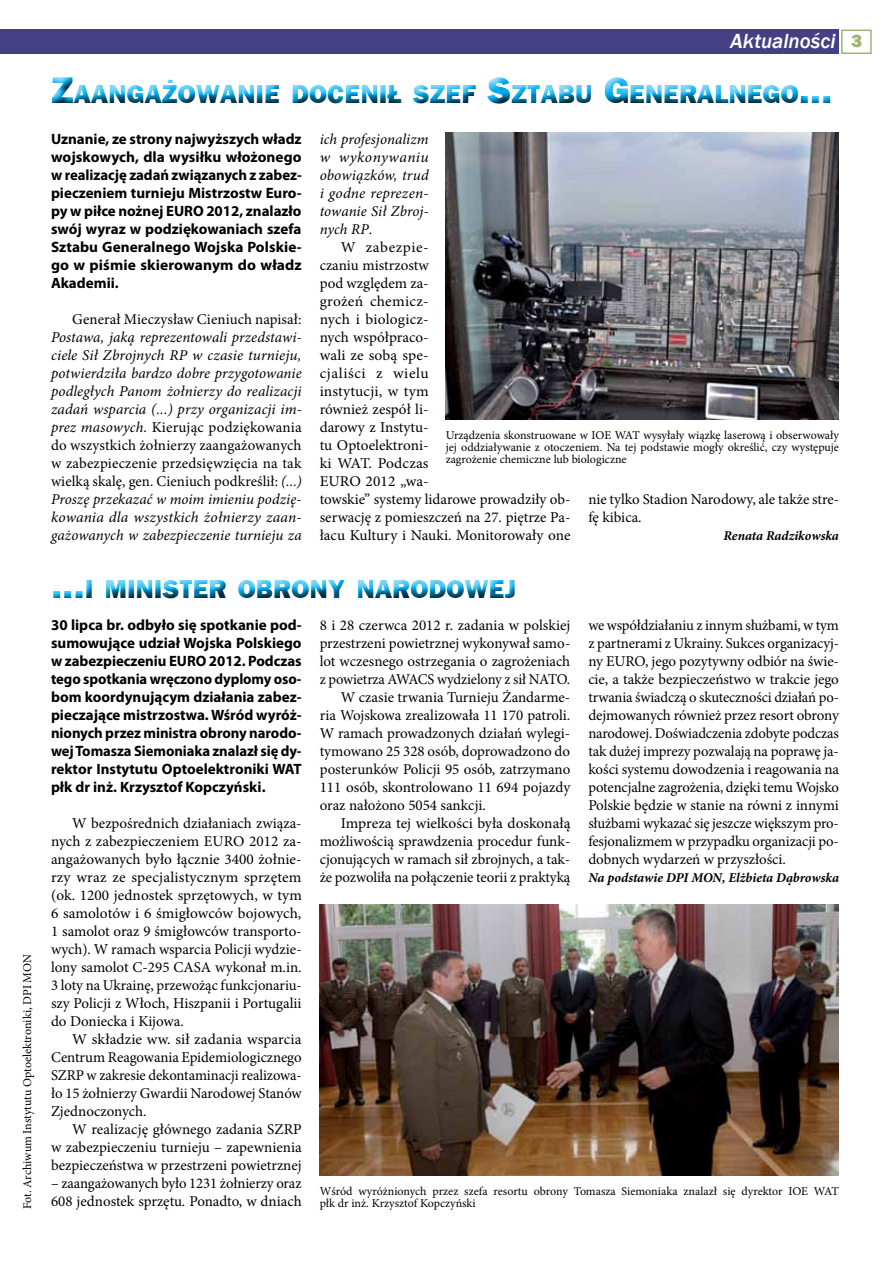
<style>
.page{position:relative;width:893px;height:1263px;background:#fff}
.page>*{position:absolute;margin:0;border:0;box-sizing:border-box;transform-origin:0 0}
.t1{font:800 26.25px "Frankfurt Gothic";color:#00aeef}
.t2{font:italic 500 21px "Franklin Gothic";color:#fff}
.t3{font:15px/18px "Minion Pro";color:#000}
.t4{font:700 15px/18px "Myriad Pro";color:#000;text-align:justify}
.t5{font:italic 15px/18px "Minion Pro";letter-spacing:.005em;color:#000;text-align:justify}
.t6{font:15px "Minion Pro";letter-spacing:.02em;color:#000}
.t7{font:15px "Minion Pro";letter-spacing:.04em;color:#000}
.t8{font:italic 15px "Minion Pro";letter-spacing:.03em;color:#000}
.t9{font:15px "Minion Pro";letter-spacing:.035em;color:#000}
.t10{font:italic 700 13.5px "Minion Pro";letter-spacing:-.005em;color:#000}
.t11{font:12px/12px "Minion Pro";color:#000;text-align:justify}
.s1{font-family:"Frankfurt Gothic";font-weight:800;font-style:normal;font-size:18px;color:#9cb475}
.s2{font-size:37.5px}
.s3{font-style:normal}
</style>
<div class="page">
<div style="left:49px;top:70px;width:792px;height:42px;background:#000;opacity:.75"></div>
<img style="left:446px;top:133px;width:393px;height:286px">
<div style="left:47px;top:573px;width:479px;height:34px;background:#000;opacity:.75"></div>
<img style="left:320px;top:904px;width:519px;height:271px">
<div style="left:841px;top:30px;width:31px;height:24px;border:2px solid #9cb475"></div>
<div style="left:0;top:30px;width:839px;height:24px;background:#454085"></div>
<p class="t11" style="left:21px;top:1209px;width:256px;rotate:-90deg">Fot. Archiwum Instytutu Optoelektroniki, DPI MON</p>
<p class="t2" style="left:730px;top:28px;width:133px">Aktualności <span class="s1">3</span></p>
<h1 class="t1" style="left:51px;top:78px;width:783px"><span class="s2">Z</span>AANGAŻOWANIE DOCENIŁ SZEF <span class="s2">S</span>ZTABU <span class="s2">G</span>ENERALNEGO<span class="s2">...</span></h1>
<p class="t4" style="left:51px;top:129px;width:252px">Uznanie, ze strony najwyższych władz wojskowych, dla wysiłku włożonego w realizację zadań związanych z zabez&shy;pieczeniem turnieju Mistrzostw Euro&shy;py w piłce nożnej EURO 2012, znalazło swój wyraz w podziękowaniach szefa Sztabu Generalnego Wojska Polskie&shy;go w piśmie skierowanym do władz Akademii.</p>
<p class="t5" style="left:51px;top:310px;width:252px;text-indent:21px"><span class="s3">Generał Mieczysław Cieniuch napisał:<br></span>Postawa, jaką reprezentowali przedstawi&shy;ciele Sił Zbrojnych RP w czasie turnieju, potwierdziła bardzo dobre przygotowanie podległych Panom żołnierzy do realizacji zadań wsparcia (...) przy organizacji im&shy;prez masowych<span class="s3">. Kierując podziękowania do wszystkich żołnierzy zaangażowanych w zabezpieczenie przedsięwzięcia na tak wielką skalę, gen. Cieniuch podkreślił:</span> (...)<br>Proszę przekazać w moim imieniu podzię&shy;kowania dla wszystkich żołnierzy zaan&shy;gażowanych w zabezpieczenie turnieju za</p>
<p class="t5" style="left:320px;top:130px;width:110px">ich profesjonalizm</p>
<p class="t8" style="left:320px;top:147px;width:111px">w wykonywaniu</p>
<p class="t5" style="left:320px;top:166px;width:111px">obowiązków, trud</p>
<p class="t5" style="left:320px;top:184px;width:110px">i godne reprezen-</p>
<p class="t5" style="left:320px;top:202px;width:110px">towanie Sił Zbroj-</p>
<p class="t5" style="left:320px;top:220px;width:54px">nych RP<span class="s3">.</span></p>
<p class="t9" style="left:341px;top:237px;width:89px">W zabezpie-</p>
<p class="t3" style="left:320px;top:256px;width:110px">czaniu mistrzostw</p>
<p class="t3" style="left:320px;top:274px;width:110px">pod względem za-</p>
<p class="t6" style="left:320px;top:291px;width:110px">grożeń chemicz-</p>
<p class="t3" style="left:320px;top:310px;width:110px">nych i biologicz-</p>
<p class="t3" style="left:320px;top:328px;width:110px">nych współpraco-</p>
<p class="t3" style="left:320px;top:346px;width:110px">wali ze sobą spe-</p>
<p class="t7" style="left:320px;top:363px;width:110px">cjaliści z wielu</p>
<p class="t3" style="left:320px;top:382px;width:111px">instytucji, w tym</p>
<p class="t3" style="left:320px;top:400px;width:110px">również zespół li-</p>
<p class="t3" style="left:320px;top:418px;width:110px">darowy z Instytu-</p>
<p class="t3" style="left:320px;top:436px;width:110px">tu Optoelektroni-</p>
<p class="t3" style="left:320px;top:454px;width:110px">ki WAT. Podczas</p>
<p class="t3" style="left:320px;top:472px;width:111px">EURO 2012 „wa-</p>
<p class="t3" style="left:320px;top:490px;width:252px">towskie” systemy lidarowe prowadziły ob-</p>
<p class="t3" style="left:320px;top:508px;width:252px">serwację z pomieszczeń na 27. piętrze Pa-</p>
<p class="t3" style="left:320px;top:526px;width:252px">łacu Kultury i Nauki. Monitorowały one</p>
<p class="t11" style="left:446px;top:429px;width:395px">Urządzenia skonstruowane w IOE WAT wysyłały wiązkę laserową i obserwowały jej oddziaływanie z otoczeniem. Na tej podstawie mogły określić, czy występuje zagrożenie chemiczne lub biologiczne</p>
<p class="t3" style="left:588px;top:490px;width:252px">nie tylko Stadion Narodowy, ale także stre&shy;fę kibica.</p>
<p class="t10" style="left:723px;top:526px;width:117px">Renata Radzikowska</p>
<h1 class="t1" style="left:51px;top:573px;width:466px"><span class="s2">...</span>I MINISTER OBRONY NARODOWEJ</h1>
<p class="t4" style="left:51px;top:616px;width:252px">30 lipca br. odbyło się spotkanie pod&shy;sumowujące udział Wojska Polskiego w zabezpieczeniu EURO 2012. Podczas tego spotkania wręczono dyplomy oso&shy;bom koordynującym działania zabez&shy;pieczające mistrzostwa. Wśród wyróż&shy;nionych przez ministra obrony narodo&shy;wej Tomasza Siemoniaka znalazł się dy&shy;rektor Instytutu Optoelektroniki WAT płk dr inż. Krzysztof Kopczyński.</p>
<p class="t3" style="left:72px;top:814px;width:231px">W bezpośrednich działaniach związa-</p>
<p class="t3" style="left:51px;top:832px;width:252px">nych z zabezpieczeniem EURO 2012 za-</p>
<p class="t3" style="left:51px;top:850px;width:252px">angażowanych było łącznie 3400 żołnie-</p>
<p class="t3" style="left:51px;top:868px;width:252px">rzy wraz ze specjalistycznym sprzętem</p>
<p class="t3" style="left:51px;top:886px;width:252px">(ok. 1200 jednostek sprzętowych, w tym</p>
<p class="t3" style="left:51px;top:904px;width:252px">6 samolotów i 6 śmigłowców bojowych,</p>
<p class="t3" style="left:51px;top:922px;width:252px">1 samolot oraz 9 śmigłowców transporto-</p>
<p class="t3" style="left:51px;top:940px;width:252px">wych). W ramach wsparcia Policji wydzie-</p>
<p class="t3" style="left:51px;top:958px;width:252px">lony samolot C-295 CASA wykonał m.in.</p>
<p class="t3" style="left:51px;top:976px;width:252px">3 loty na Ukrainę, przewożąc funkcjonariu-</p>
<p class="t3" style="left:51px;top:994px;width:252px">szy Policji z Włoch, Hiszpanii i Portugalii</p>
<p class="t3" style="left:51px;top:1012px;width:134px">do Doniecka i Kijowa.</p>
<p class="t3" style="left:72px;top:1030px;width:231px">W składzie ww. sił zadania wsparcia</p>
<p class="t3" style="left:51px;top:1048px;width:252px">Centrum Reagowania Epidemiologicznego</p>
<p class="t3" style="left:51px;top:1066px;width:252px">SZRP w zakresie dekontaminacji realizowa-</p>
<p class="t3" style="left:51px;top:1084px;width:252px">ło 15 żołnierzy Gwardii Narodowej Stanów</p>
<p class="t3" style="left:51px;top:1102px;width:97px">Zjednoczonych.</p>
<p class="t3" style="left:72px;top:1120px;width:231px">W realizację głównego zadania SZRP</p>
<p class="t3" style="left:51px;top:1138px;width:252px">w zabezpieczeniu turnieju – zapewnienia</p>
<p class="t3" style="left:51px;top:1156px;width:252px">bezpieczeństwa w przestrzeni powietrznej</p>
<p class="t3" style="left:51px;top:1174px;width:252px">– zaangażowanych było 1231 żołnierzy oraz<br>608 jednostek sprzętu. Ponadto, w dniach</p>
<p class="t3" style="left:588px;top:616px;width:252px;text-align:justify">we współdziałaniu z innym służbami, w tym z partnerami z Ukrainy. Sukces organizacyj&shy;ny EURO, jego pozytywny odbiór na świe&shy;cie, a także bezpieczeństwo w trakcie jego trwania świadczą o skuteczności działań po&shy;dejmowanych również przez resort obrony narodowej. Doświadczenia zdobyte podczas tak dużej imprezy pozwalają na poprawę ja&shy;kości systemu dowodzenia i reagowania na potencjalne zagrożenia, dzięki temu Wojsko Polskie będzie w stanie na równi z innymi służbami wykazać się jeszcze większym pro&shy;fesjonalizmem w przypadku organizacji po&shy;dobnych wydarzeń w przyszłości.</p>
<p class="t10" style="left:588px;top:868px;width:252px">Na podstawie DPI MON, Elżbieta Dąbrowska</p>
<p class="t3" style="left:320px;top:616px;width:252px">8 i 28 czerwca 2012 r. zadania w polskiej</p>
<p class="t3" style="left:320px;top:634px;width:252px">przestrzeni powietrznej wykonywał samo-</p>
<p class="t3" style="left:320px;top:652px;width:252px">lot wczesnego ostrzegania o zagrożeniach</p>
<p class="t3" style="left:320px;top:670px;width:252px">z powietrza AWACS wydzielony z sił NATO.</p>
<p class="t3" style="left:341px;top:688px;width:231px">W czasie trwania Turnieju Żandarme-</p>
<p class="t3" style="left:320px;top:706px;width:252px">ria Wojskowa zrealizowała 11 170 patroli.</p>
<p class="t3" style="left:320px;top:724px;width:252px">W ramach prowadzonych działań wylegi-</p>
<p class="t3" style="left:320px;top:742px;width:252px">tymowano 25 328 osób, doprowadzono do</p>
<p class="t3" style="left:320px;top:760px;width:252px">posterunków Policji 95 osób, zatrzymano</p>
<p class="t3" style="left:320px;top:778px;width:252px">111 osób, skontrolowano 11 694 pojazdy</p>
<p class="t3" style="left:320px;top:796px;width:168px">oraz nałożono 5054 sankcji.</p>
<p class="t3" style="left:341px;top:814px;width:231px">Impreza tej wielkości była doskonałą</p>
<p class="t3" style="left:320px;top:832px;width:252px">możliwością sprawdzenia procedur funk-</p>
<p class="t3" style="left:320px;top:850px;width:252px">cjonujących w ramach sił zbrojnych, a tak-</p>
<p class="t3" style="left:320px;top:868px;width:252px">że pozwoliła na połączenie teorii z praktyką</p>
<p class="t11" style="left:320px;top:1185px;width:521px">Wśród wyróżnionych przez szefa resortu obrony Tomasza Siemoniaka znalazł się dyrektor IOE WAT płk dr inż. Krzysztof Kopczyński</p>
</div>
